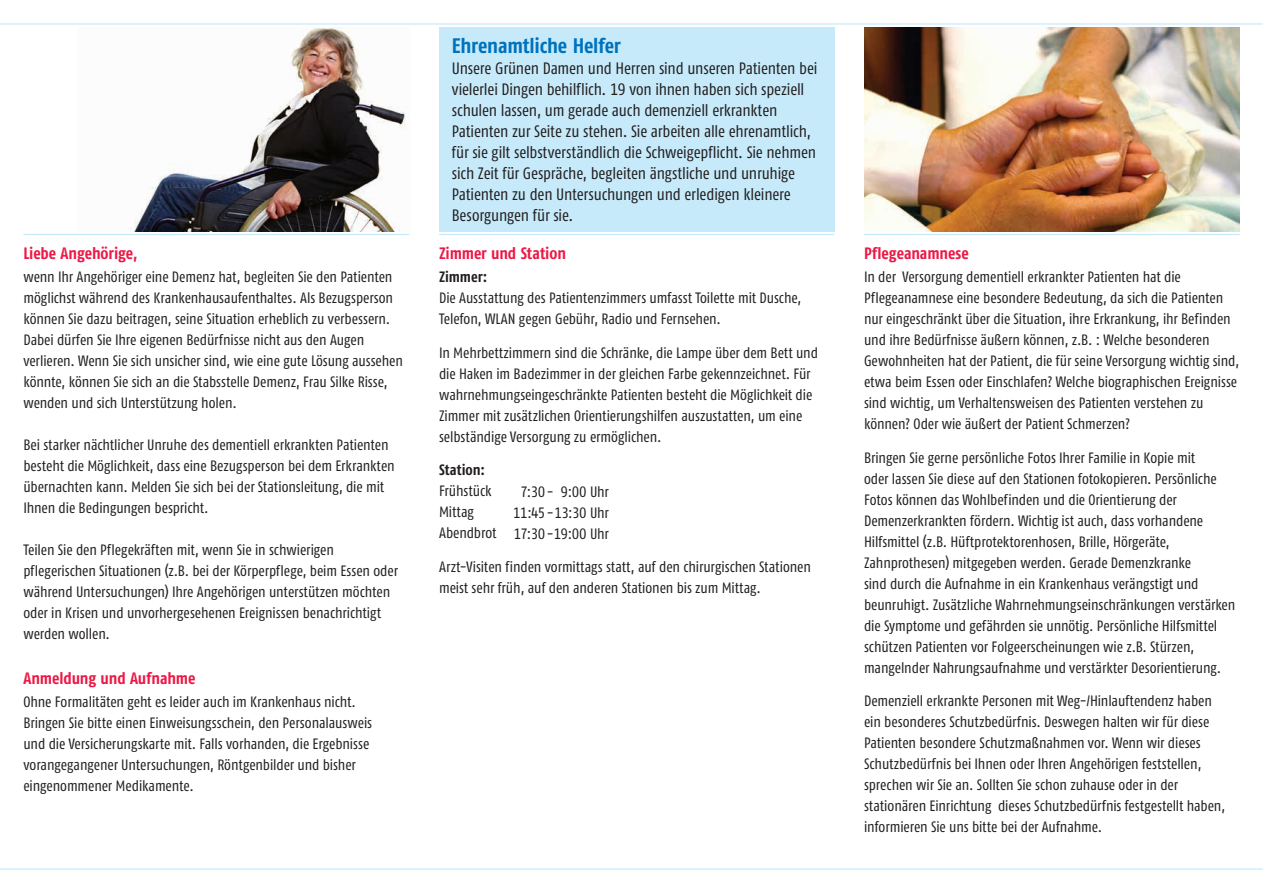
<style>
.page{position:relative;width:1263px;height:893px;background:#fff}
.page>*{position:absolute;margin:0;border:0;box-sizing:border-box;transform-origin:0 0}
.t1{font:21px "Fago Co Bold Tf";letter-spacing:-.01em;color:#0072bc}
.t2{font:16.5px/21px "Fago Co Regular Tf";letter-spacing:-.01em;color:#231f20}
.t3{font:16.5px "Fago Co Bold Tf";letter-spacing:-.005em;color:#ed1845}
.t4{font:15px/21px "Fago Co Regular Tf";letter-spacing:-.005em;color:#231f20}
.t5{font:15px "Fago Co Bold Tf";color:#231f20}
</style>
<div class="page">
<hr style="left:0;top:23px;width:1263px;height:2px;background:#c6eafa">
<hr style="left:0;top:868px;width:1263px;height:2px;background:#c6eafa">
<img style="left:864px;top:27px;width:375px;height:205px">
<img style="left:130px;top:27px;width:276px;height:205px">
<div style="left:439px;top:27px;width:395px;height:205px;background:#c6eafa"></div>
<hr style="left:23px;top:234px;width:386px;height:1px;background:#c6eafa">
<hr style="left:439px;top:234px;width:395px;height:1px;background:#c6eafa">
<hr style="left:864px;top:234px;width:375px;height:1px;background:#c6eafa">
<p class="t3" style="left:23px;top:243px;width:116px">Liebe Angehörige,</p>
<p class="t4" style="left:23px;top:266px;width:381px">wenn Ihr Angehöriger eine Demenz hat, begleiten Sie den Patienten möglichst während des Krankenhausaufenthaltes. Als Bezugsperson können Sie dazu beitragen, seine Situation erheblich zu verbessern.<br>Dabei dürfen Sie Ihre eigenen Bedürfnisse nicht aus den Augen verlieren. Wenn Sie sich unsicher sind, wie eine gute Lösung aussehen könnte, können Sie sich an die Stabsstelle Demenz, Frau Silke Risse, wenden und sich Unterstützung holen.</p>
<p class="t4" style="left:23px;top:434px;width:373px">Bei starker nächtlicher Unruhe des dementiell erkrankten Patienten besteht die Möglichkeit, dass eine Bezugsperson bei dem Erkrankten übernachten kann. Melden Sie sich bei der Stationsleitung, die mit Ihnen die Bedingungen bespricht.</p>
<p class="t4" style="left:23px;top:539px;width:376px">Teilen Sie den Pflegekräften mit, wenn Sie in schwierigen pflegerischen Situationen (z.B. bei der Körperpflege, beim Essen oder während Untersuchungen) Ihre Angehörigen unterstützen möchten oder in Krisen und unvorhergesehenen Ereignissen benachrichtigt werden wollen.</p>
<p class="t3" style="left:23px;top:668px;width:174px">Anmeldung und Aufnahme</p>
<p class="t4" style="left:23px;top:691px;width:350px">Ohne Formalitäten geht es leider auch im Krankenhaus nicht.<br>Bringen Sie bitte einen Einweisungsschein, den Personalausweis und die Versicherungskarte mit. Falls vorhanden, die Ergebnisse vorangegangener Untersuchungen, Röntgenbilder und bisher eingenommener Medikamente.</p>
<h1 class="t1" style="left:452px;top:33px;width:171px">Ehrenamtliche Helfer</h1>
<p class="t2" style="left:452px;top:57px;width:367px">Unsere Grünen Damen und Herren sind unseren Patienten bei vielerlei Dingen behilflich. 19 von ihnen haben sich speziell schulen lassen, um gerade auch demenziell erkrankten Patienten zur Seite zu stehen. Sie arbeiten alle ehrenamtlich, für sie gilt selbstverständlich die Schweigepflicht. Sie nehmen sich Zeit für Gespräche, begleiten ängstliche und unruhige Patienten zu den Untersuchungen und erledigen kleinere Besorgungen für sie.</p>
<p class="t3" style="left:439px;top:243px;width:128px">Zimmer und Station</p>
<p class="t5" style="left:439px;top:268px;width:50px">Zimmer:</p>
<p class="t4" style="left:439px;top:287px;width:364px">Die Ausstattung des Patientenzimmers umfasst Toilette mit Dusche,<br>Telefon, WLAN gegen Gebühr, Radio und Fernsehen.</p>
<p class="t4" style="left:439px;top:342px;width:380px">In Mehrbettzimmern sind die Schränke, die Lampe über dem Bett und die Haken im Badezimmer in der gleichen Farbe gekennzeichnet. Für wahrnehmungseingeschränkte Patienten besteht die Möglichkeit die Zimmer mit zusätzlichen Orientierungshilfen auszustatten, um eine selbständige Versorgung zu ermöglichen.</p>
<p class="t5" style="left:439px;top:461px;width:47px">Station:</p>
<p class="t4" style="left:439px;top:480px;width:59px">Frühstück<br>Mittag<br>Abendbrot</p>
<p class="t4" style="left:439px;top:556px;width:373px">Arzt-Visiten finden vormittags statt, auf den chirurgischen Stationen meist sehr früh, auf den anderen Stationen bis zum Mittag.</p>
<p class="t4" style="left:513px;top:481px;width:97px;text-align:center">7:30- 9:00 Uhr<br>11:45-13:30 Uhr<br>17:30-19:00 Uhr</p>
<p class="t3" style="left:864px;top:243px;width:106px">Pflegeanamnese</p>
<p class="t4" style="left:864px;top:266px;width:377px">In der Versorgung dementiell erkrankter Patienten hat die Pflegeanamnese eine besondere Bedeutung, da sich die Patienten nur eingeschränkt über die Situation, ihre Erkrankung, ihr Befinden und ihre Bedürfnisse äußern können, z.B. : Welche besonderen Gewohnheiten hat der Patient, die für seine Versorgung wichtig sind, etwa beim Essen oder Einschlafen? Welche biographischen Ereignisse sind wichtig, um Verhaltensweisen des Patienten verstehen zu können? Oder wie äußert der Patient Schmerzen?</p>
<p class="t4" style="left:864px;top:447px;width:373px">Bringen Sie gerne persönliche Fotos Ihrer Familie in Kopie mit<br>oder lassen Sie diese auf den Stationen fotokopieren. Persönliche Fotos können das Wohlbefinden und die Orientierung der Demenzerkrankten fördern. Wichtig ist auch, dass vorhandene Hilfsmittel (z.B. Hüftprotektorenhosen, Brille, Hörgeräte, Zahnprothesen) mitgegeben werden. Gerade Demenzkranke<br>sind durch die Aufnahme in ein Krankenhaus verängstigt und beunruhigt. Zusätzliche Wahrnehmungseinschränkungen verstärken die Symptome und gefährden sie unnötig. Persönliche Hilfsmittel schützen Patienten vor Folgeerscheinungen wie z.B. Stürzen, mangelnder Nahrungsaufnahme und verstärkter Desorientierung.</p>
<p class="t4" style="left:864px;top:690px;width:363px">Demenziell erkrankte Personen mit Weg-/Hinlauftendenz haben ein besonderes Schutzbedürfnis. Deswegen halten wir für diese Patienten besondere Schutzmaßnahmen vor. Wenn wir dieses Schutzbedürfnis bei Ihnen oder Ihren Angehörigen feststellen, sprechen wir Sie an. Sollten Sie schon zuhause oder in der stationären Einrichtung dieses Schutzbedürfnis festgestellt haben, informieren Sie uns bitte bei der Aufnahme.</p>
</div>
